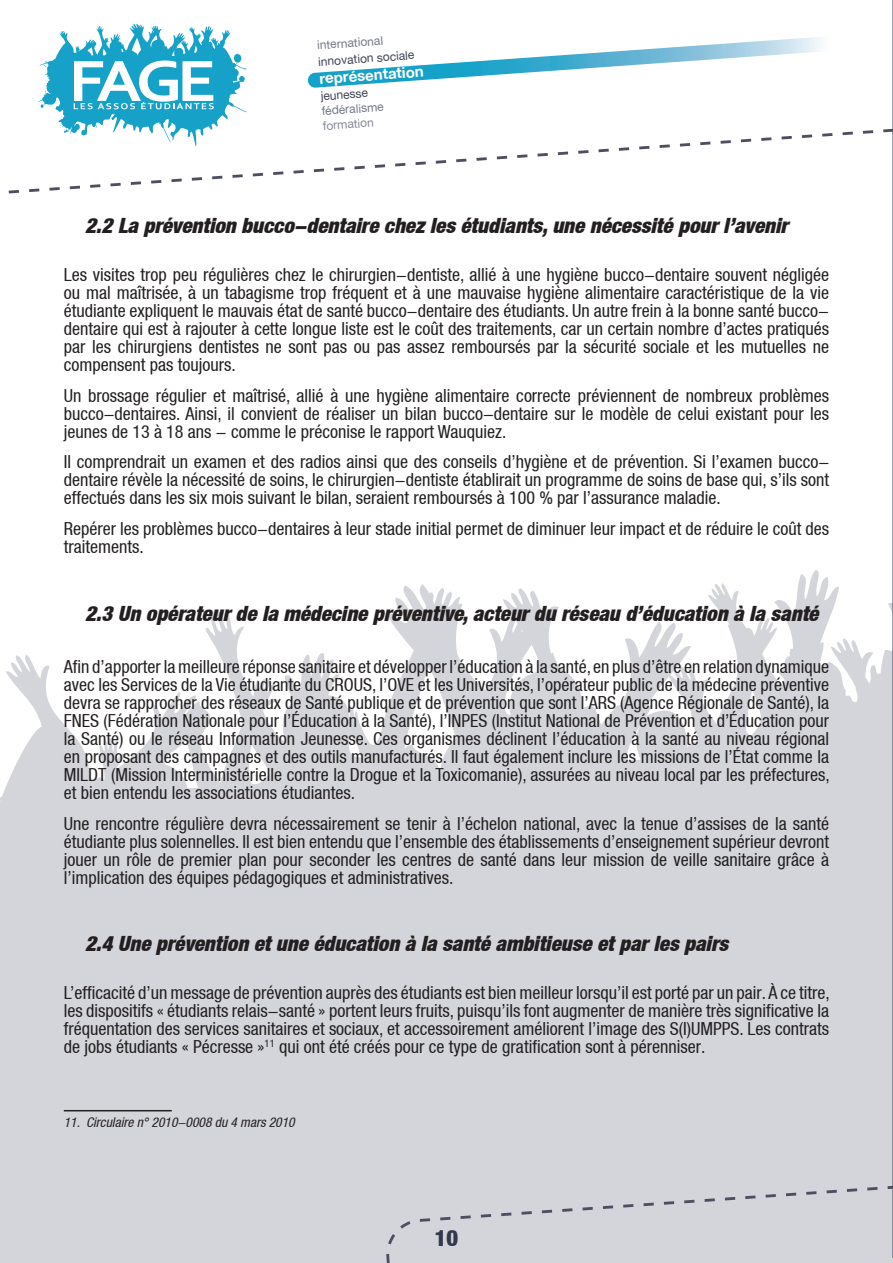
<style>
.page{position:relative;width:893px;height:1263px;background:#fff}
.page>*{position:absolute;margin:0;border:0;box-sizing:border-box;transform-origin:0 0}
.t1{font:900 condensed 22.5px "Helvetica Neue LT";color:#33394d}
.t2{font:italic 900 condensed 21px "Helvetica Neue LT";color:#231f20}
.t3{font:condensed 18px/18px "Helvetica Neue LT";color:#231f20;text-align:justify}
.t4{font:700 15px "Helvetica Neue LT";color:#fff}
.t5{font:italic condensed 13.5px "Helvetica Neue LT";color:#231f20}
.t6{font:12px "Helvetica Neue LT";color:#404557}
.t7{font:12px "Helvetica Neue LT";color:#767a89}
.t8{font:12px "Helvetica Neue LT";color:#878b99}
</style>
<div class="page">
<svg style="left:0;top:570px;width:892px;height:388px;fill:#d3d5da"></svg>
<div style="left:0;top:958px;width:893px;height:305px;background:#d3d5da"></div>
<svg style="left:8px;top:23px;width:884px;height:171px"></svg>
<svg style="left:386px;top:1186px;width:506px;height:77px"></svg>
<svg style="left:38px;top:24px;width:209px;height:122px"></svg>
<hr style="left:892px;top:0;width:1px;height:1258px;background:#3f4558">
<hr style="left:64px;top:1110px;width:108px;height:1px;background:#231f20">
<p class="t7" style="left:317px;top:38px;width:67px;rotate:-4deg">international</p>
<p class="t6" style="left:318px;top:54px;width:98px;rotate:-4deg">innovation sociale</p>
<p class="t4" style="left:319px;top:69px;width:106px;rotate:-4deg">représentation</p>
<p class="t6" style="left:320px;top:89px;width:49px;rotate:-4deg">jeunesse</p>
<p class="t7" style="left:321px;top:104px;width:64px;rotate:-4deg">fédéralisme</p>
<p class="t8" style="left:322px;top:119px;width:53px;rotate:-4deg">formation</p>
<p class="t2" style="left:85px;top:213px;width:704px">2.2 La prévention bucco-dentaire chez les étudiants, une nécessité pour l’avenir</p>
<p class="t3" style="left:64px;top:265px;width:767px">Les visites trop peu régulières chez le chirurgien-dentiste, allié à une hygiène bucco-dentaire souvent négligée ou mal maîtrisée, à un tabagisme trop fréquent et à une mauvaise hygiène alimentaire caractéristique de la vie étudiante expliquent le mauvais état de santé bucco-dentaire des étudiants. Un autre frein à la bonne santé bucco&shy;dentaire qui est à rajouter à cette longue liste est le coût des traitements, car un certain nombre d’actes pratiqués par les chirurgiens dentistes ne sont pas ou pas assez remboursés par la sécurité sociale et les mutuelles ne compensent pas toujours.</p>
<p class="t3" style="left:64px;top:386px;width:767px">Un brossage régulier et maîtrisé, allié à une hygiène alimentaire correcte préviennent de nombreux problèmes bucco-dentaires. Ainsi, il convient de réaliser un bilan bucco-dentaire sur le modèle de celui existant pour les jeunes de 13 à 18 ans - comme le préconise le rapport Wauquiez.</p>
<p class="t3" style="left:64px;top:453px;width:767px">Il comprendrait un examen et des radios ainsi que des conseils d’hygiène et de prévention. Si l’examen bucco&shy;dentaire révèle la nécessité de soins, le chirurgien-dentiste établirait un programme de soins de base qui, s’ils sont effectués dans les six mois suivant le bilan, seraient remboursés à 100 % par l’assurance maladie.</p>
<p class="t3" style="left:64px;top:520px;width:767px">Repérer les problèmes bucco-dentaires à leur stade initial permet de diminuer leur impact et de réduire le coût des traitements.</p>
<p class="t2" style="left:85px;top:600px;width:735px">2.3 Un opérateur de la médecine préventive, acteur du réseau d’éducation à la santé</p>
<p class="t3" style="left:64px;top:657px;width:767px">Afin d’apporter la meilleure réponse sanitaire et développer l’éducation à la santé, en plus d’être en relation dynamique avec les Services de la Vie étudiante du CROUS, l’OVE et les Universités, l’opérateur public de la médecine préventive devra se rapprocher des réseaux de Santé publique et de prévention que sont l’ARS (Agence Régionale de Santé), la FNES (Fédération Nationale pour l’Éducation à la Santé), l’INPES (Institut National de Prévention et d’Éducation pour la Santé) ou le réseau Information Jeunesse. Ces organismes déclinent l’éducation à la santé au niveau régional en proposant des campagnes et des outils manufacturés. Il faut également inclure les missions de l’État comme la MILDT (Mission Interministérielle contre la Drogue et la Toxicomanie), assurées au niveau local par les préfectures, et bien entendu les associations étudiantes.</p>
<p class="t3" style="left:64px;top:814px;width:767px">Une rencontre régulière devra nécessairement se tenir à l’échelon national, avec la tenue d’assises de la santé étudiante plus solennelles. Il est bien entendu que l’ensemble des établissements d’enseignement supérieur devront jouer un rôle de premier plan pour seconder les centres de santé dans leur mission de veille sanitaire grâce à l’implication des équipes pédagogiques et administratives.</p>
<p class="t2" style="left:85px;top:931px;width:645px">2.4 Une prévention et une éducation à la santé ambitieuse et par les pairs</p>
<p class="t3" style="left:64px;top:984px;width:767px">L’efficacité d’un message de prévention auprès des étudiants est bien meilleur lorsqu’il est porté par un pair. À ce titre, les dispositifs « étudiants relais-santé » portent leurs fruits, puisqu’ils font augmenter de manière très significative la fréquentation des services sanitaires et sociaux, et accessoirement améliorent l’image des S(I)UMPPS. Les contrats de jobs étudiants « Pécresse »<sup>11</sup> qui ont été créés pour ce type de gratification sont à pérenniser.</p>
<p class="t5" style="left:64px;top:1114px;width:232px">11. Circulaire n° 2010-0008 du 4 mars 2010</p>
<p class="t1" style="left:435px;top:1224px;width:25px">10</p>
</div>
